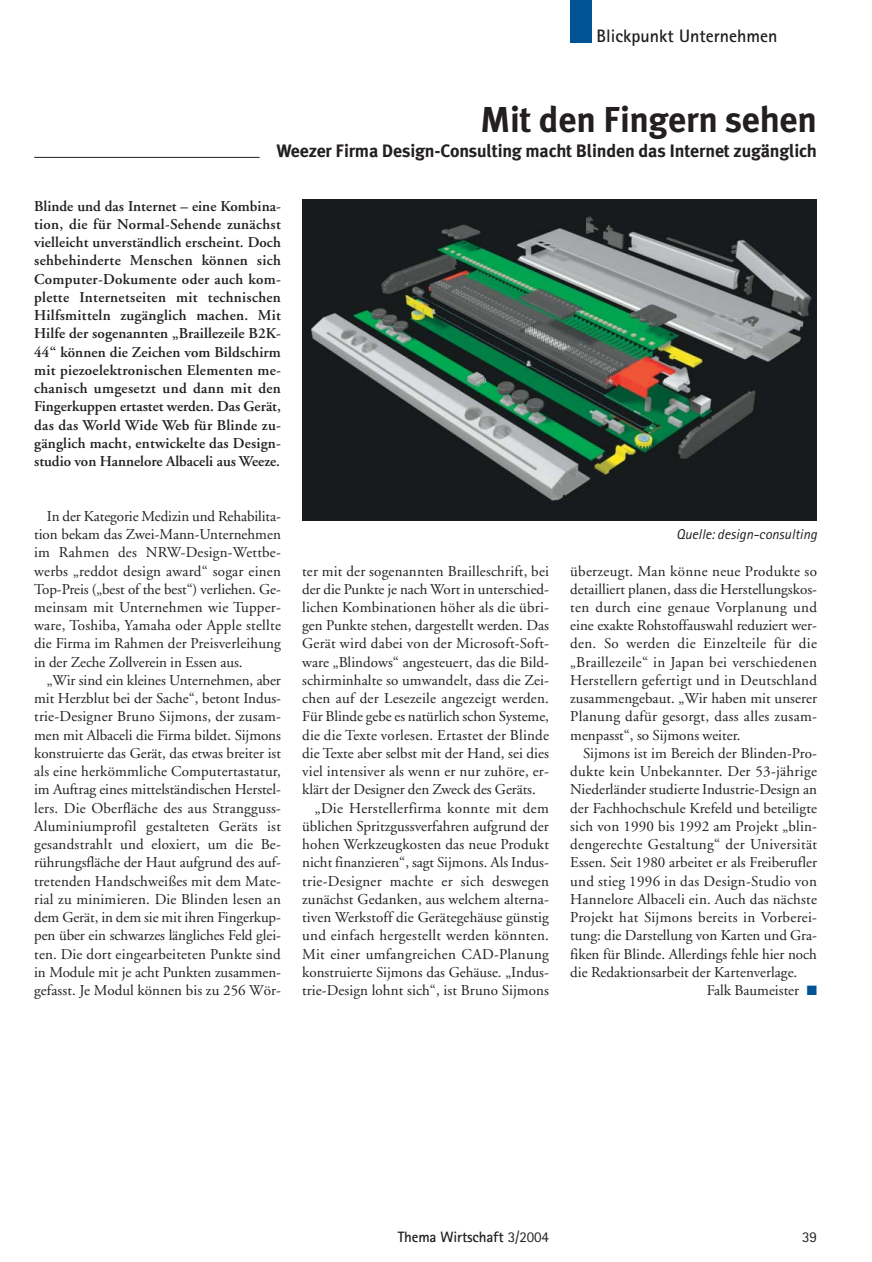
<style>
.page{position:relative;width:872px;height:1262px;background:#fff}
.page>*{position:absolute;margin:0;border:0;box-sizing:border-box;transform-origin:0 0}
.t1{font:700 36px "Meta Plus";letter-spacing:-.01em;color:#231f1f}
.t2{font:700 18px "Meta Plus";letter-spacing:-.01em;color:#231f1f}
.t3{font:700 18px "Rotis Sans Serif";color:#231f1f}
.t4{font:15px/18.3px "Adobe Garamond";letter-spacing:.005em;color:#231f1f;text-align:justify}
.t5{font:600 15px/18.3px "Adobe Garamond";color:#231f1f;text-align:justify}
.t6{font:700 15px "Rotis Sans Serif";letter-spacing:-.01em;color:#231f1f}
.t7{font:15px "Rotis Sans Serif";color:#231f1f}
.t8{font:italic 14.25px "Rotis Sans Serif";color:#231f1f}
.s1{color:#005496}
.s2{font-weight:400}
</style>
<div class="page">
<div style="left:570px;top:0;width:21px;height:43px;background:#005496"></div>
<hr style="left:34px;top:157px;width:226px;height:1px;background:#231f1f">
<img style="left:302px;top:200px;width:515px;height:321px">
<p class="t3" style="left:596px;top:30px;width:182px">Blickpunkt Unternehmen</p>
<h1 class="t1" style="left:480px;top:105px;width:338px">Mit den Fingern sehen</h1>
<p class="t2" style="left:276px;top:144px;width:542px">Weezer Firma Design-Consulting macht Blinden das Internet zugänglich</p>
<p class="t5" style="left:34px;top:198px;width:248px">Blinde und das Internet – eine Kombina&shy;tion, die für Normal-Sehende zunächst vielleicht unverständlich erscheint. Doch sehbehinderte Menschen können sich Computer-Dokumente oder auch kom&shy;plette Internetseiten mit technischen Hilfsmitteln zugänglich machen. Mit Hilfe der sogenannten „Braillezeile B2K-44“ können die Zeichen vom Bildschirm mit piezoelektronischen Elementen me&shy;chanisch umgesetzt und dann mit den Fingerkuppen ertastet werden. Das Gerät, das das World Wide Web für Blinde zu&shy;gänglich macht, entwickelte das Design&shy;studio von Hannelore Albaceli aus Weeze.</p>
<p class="t4" style="left:34px;top:508px;width:248px;text-indent:13px">In der Kategorie Medizin und Rehabilita&shy;tion bekam das Zwei-Mann-Unternehmen im Rahmen des NRW-Design-Wettbe&shy;werbs „reddot design award“ sogar einen Top-Preis („best of the best“) verliehen. Ge&shy;meinsam mit Unternehmen wie Tupper&shy;ware, Toshiba, Yamaha oder Apple stellte die Firma im Rahmen der Preisverleihung in der Zeche Zollverein in Essen aus.</p>
<p class="t4" style="left:34px;top:672px;width:248px;text-indent:13px">„Wir sind ein kleines Unternehmen, aber mit Herzblut bei der Sache“, betont Indus&shy;trie-Designer Bruno Sijmons, der zusam&shy;men mit Albaceli die Firma bildet. Sijmons konstruierte das Gerät, das etwas breiter ist als eine herkömmliche Computertastatur, im Auftrag eines mittelständischen Herstel&shy;lers. Die Oberfläche des aus Strangguss-Aluminiumprofil gestalteten Geräts ist gesandstrahlt und eloxiert, um die Be&shy;rührungsfläche der Haut aufgrund des auf&shy;tretenden Handschweißes mit dem Mate&shy;rial zu minimieren. Die Blinden lesen an dem Gerät, in dem sie mit ihren Fingerkup&shy;pen über ein schwarzes längliches Feld glei&shy;ten. Die dort eingearbeiteten Punkte sind in Module mit je acht Punkten zusammen&shy;gefasst. Je Modul können bis zu 256 Wör-</p>
<p class="t4" style="left:302px;top:563px;width:248px">ter mit der sogenannten Brailleschrift, bei</p>
<p class="t4" style="left:302px;top:581px;width:248px">der die Punkte je nach Wort in unterschied-</p>
<p class="t4" style="left:302px;top:599px;width:248px">lichen Kombinationen höher als die übri-</p>
<p class="t4" style="left:302px;top:617px;width:248px">gen Punkte stehen, dargestellt werden. Das</p>
<p class="t4" style="left:302px;top:636px;width:248px">Gerät wird dabei von der Microsoft-Soft-</p>
<p class="t4" style="left:302px;top:654px;width:248px">ware „Blindows“ angesteuert, das die Bild-</p>
<p class="t4" style="left:302px;top:672px;width:248px">schirminhalte so umwandelt, dass die Zei-</p>
<p class="t4" style="left:302px;top:690px;width:248px">chen auf der Lesezeile angezeigt werden.</p>
<p class="t4" style="left:302px;top:709px;width:248px">Für Blinde gebe es natürlich schon Systeme,</p>
<p class="t4" style="left:302px;top:727px;width:248px">die die Texte vorlesen. Ertastet der Blinde</p>
<p class="t4" style="left:302px;top:745px;width:248px">die Texte aber selbst mit der Hand, sei dies</p>
<p class="t4" style="left:302px;top:763px;width:248px">viel intensiver als wenn er nur zuhöre, er-</p>
<p class="t4" style="left:302px;top:782px;width:235px">klärt der Designer den Zweck des Geräts.</p>
<p class="t4" style="left:315px;top:800px;width:235px">„Die Herstellerfirma konnte mit dem</p>
<p class="t4" style="left:302px;top:818px;width:248px">üblichen Spritzgussverfahren aufgrund der</p>
<p class="t4" style="left:302px;top:836px;width:248px">hohen Werkzeugkosten das neue Produkt</p>
<p class="t4" style="left:302px;top:855px;width:248px">nicht finanzieren“, sagt Sijmons. Als Indus-</p>
<p class="t4" style="left:302px;top:873px;width:248px">trie-Designer machte er sich deswegen</p>
<p class="t4" style="left:302px;top:891px;width:248px">zunächst Gedanken, aus welchem alterna-</p>
<p class="t4" style="left:302px;top:909px;width:248px">tiven Werkstoff die Gerätegehäuse günstig</p>
<p class="t4" style="left:302px;top:928px;width:248px">und einfach hergestellt werden könnten.</p>
<p class="t4" style="left:302px;top:946px;width:248px">Mit einer umfangreichen CAD-Planung</p>
<p class="t4" style="left:302px;top:964px;width:248px">konstruierte Sijmons das Gehäuse. „Indus-</p>
<p class="t4" style="left:302px;top:982px;width:248px">trie-Design lohnt sich“, ist Bruno Sijmons</p>
<p class="t8" style="left:676px;top:529px;width:142px">Quelle: design-consulting</p>
<p class="t4" style="left:570px;top:563px;width:248px">überzeugt. Man könne neue Produkte so detailliert planen, dass die Herstellungskos&shy;ten durch eine genaue Vorplanung und eine exakte Rohstoffauswahl reduziert wer&shy;den. So werden die Einzelteile für die „Braillezeile“ in Japan bei verschiedenen Herstellern gefertigt und in Deutschland zusammengebaut. „Wir haben mit unserer Planung dafür gesorgt, dass alles zusam&shy;menpasst“, so Sijmons weiter.</p>
<p class="t4" style="left:583px;top:745px;width:235px">Sijmons ist im Bereich der Blinden-Pro-</p>
<p class="t4" style="left:570px;top:763px;width:248px">dukte kein Unbekannter. Der 53-jährige</p>
<p class="t4" style="left:570px;top:782px;width:248px">Niederländer studierte Industrie-Design an</p>
<p class="t4" style="left:570px;top:800px;width:248px">der Fachhochschule Krefeld und beteiligte</p>
<p class="t4" style="left:570px;top:818px;width:248px">sich von 1990 bis 1992 am Projekt „blin-</p>
<p class="t4" style="left:570px;top:836px;width:248px">dengerechte Gestaltung“ der Universität</p>
<p class="t4" style="left:570px;top:855px;width:248px">Essen. Seit 1980 arbeitet er als Freiberufler</p>
<p class="t4" style="left:570px;top:873px;width:248px">und stieg 1996 in das Design-Studio von</p>
<p class="t4" style="left:570px;top:891px;width:248px">Hannelore Albaceli ein. Auch das nächste</p>
<p class="t4" style="left:570px;top:909px;width:248px">Projekt hat Sijmons bereits in Vorberei-</p>
<p class="t4" style="left:570px;top:928px;width:248px">tung: die Darstellung von Karten und Gra-</p>
<p class="t4" style="left:570px;top:946px;width:248px">fiken für Blinde. Allerdings fehle hier noch</p>
<p class="t4" style="left:570px;top:964px;width:228px">die Redaktionsarbeit der Kartenverlage.</p>
<p class="t4" style="left:706px;top:982px;width:112px">Falk Baumeister <span class="s1">■</span></p>
<p class="t6" style="left:397px;top:1232px;width:153px">Thema Wirtschaft <span class="s2">3/2004</span></p>
<p class="t7" style="left:802px;top:1232px;width:16px">39</p>
</div>
